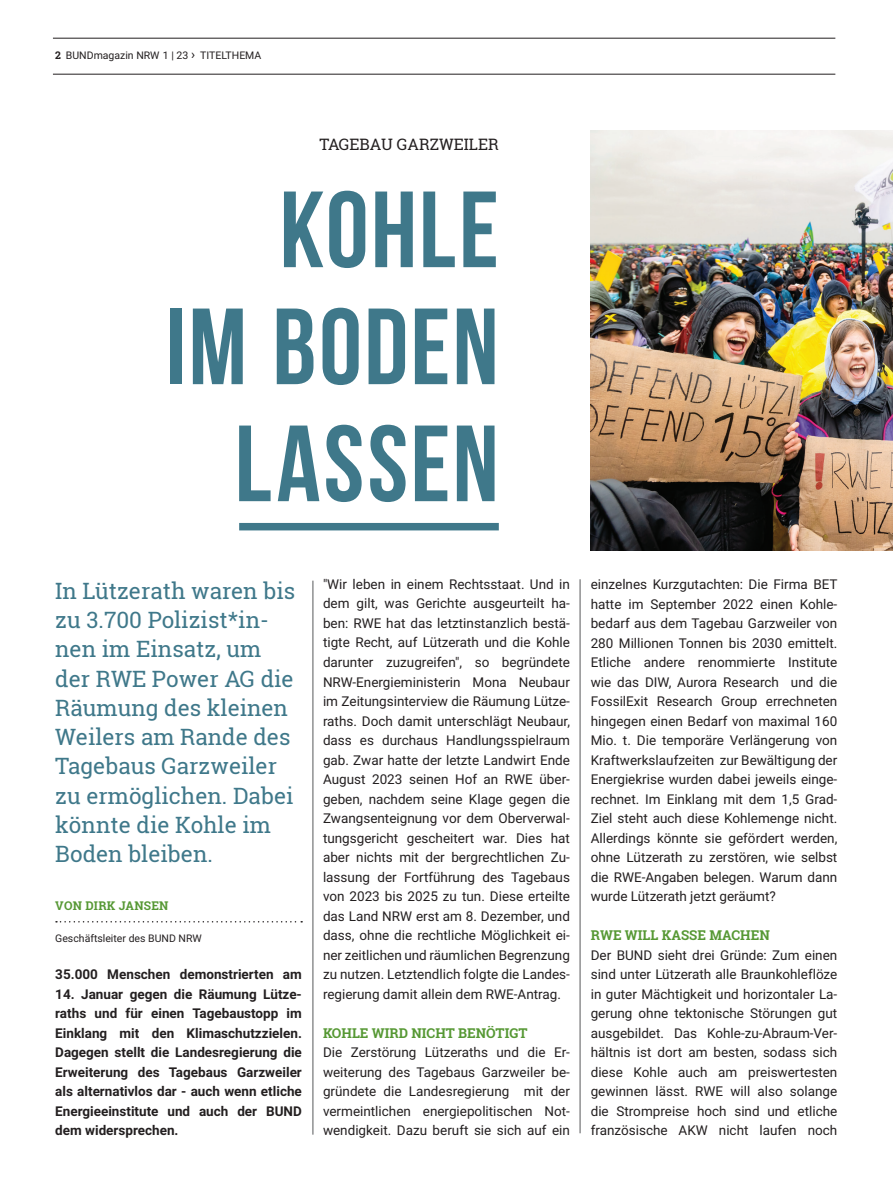
<style>
.page{position:relative;width:893px;height:1191px;background:#fff}
.page>*{position:absolute;margin:0;border:0;box-sizing:border-box;transform-origin:0 0}
.t1{font:700 108px/117px "Bebas Neue";letter-spacing:.02em;color:#3f788a;text-align:right}
.t2{font:22.5px/29.2px "Roboto Slab";color:#3f788a}
.t3{font:15.75px "Roboto Slab";color:#231f20}
.t4{font:13.5px/19.5px "Roboto";color:#231f20;text-align:justify}
.t5{font:700 13.5px/19.5px "Roboto";color:#231f20;text-align:justify}
.t6{font:700 13.5px "Roboto Slab";color:#569834}
.t7{font:700 12px "Roboto Slab";letter-spacing:.02em;color:#569834}
.t8{font:10.5px "Roboto";color:#231f20}
.s1{font-family:"Roboto Slab";font-weight:700}
.s2{font-size:13.5px}
</style>
<div class="page">
<hr style="left:53px;top:74px;width:782px;height:1px;background:#231f20">
<hr style="left:53px;top:38px;width:782px;height:1px;background:#231f20">
<hr style="left:313px;top:580px;width:1px;height:554px;background:#57585a">
<img style="left:591px;top:131px;width:302px;height:419px">
<div style="left:239px;top:523px;width:260px;height:7px;background:#3f788a"></div>
<hr style="left:580px;top:579px;width:1px;height:554px;background:#57585a">
<svg style="left:56px;top:921px;width:246px;height:1px"></svg>
<p class="t8" style="left:55px;top:48px;width:208px"><span class="s1">2</span> BUNDmagazin NRW 1 | 23 <span class="s2">›</span> TITELTHEMA</p>
<p class="t3" style="left:319px;top:134px;width:181px">TAGEBAU GARZWEILER</p>
<h1 class="t1" style="left:166px;top:170px;width:334px">KOHLE<br>IM BODEN<br>LASSEN</h1>
<h2 class="t2" style="left:55px;top:576px;width:242px">In Lützerath waren bis zu 3.700 Polizist*in&shy;nen im Einsatz, um der RWE Power AG die<br>Räumung des kleinen<br>Weilers am Rande des<br>Tagebaus Garzweiler zu ermöglichen. Dabei könnte die Kohle im<br>Boden bleiben.</h2>
<p class="t7" style="left:55px;top:897px;width:115px">VON DIRK JANSEN</p>
<p class="t8" style="left:55px;top:930px;width:148px">Geschäftsleiter des BUND NRW</p>
<p class="t5" style="left:55px;top:964px;width:248px">35.000 Menschen demonstrierten am</p>
<p class="t5" style="left:55px;top:983px;width:248px">14. Januar gegen die Räumung Lütze&shy;raths und für einen Tagebaustopp im Einklang mit den Klimaschutzzielen.<br>Dagegen stellt die Landesregierung die Erweiterung des Tagebaus Garzweiler als alternativlos dar - auch wenn etliche Energieeinstitute und auch der BUND dem widersprechen.</p>
<p class="t4" style="left:323px;top:574px;width:248px">"Wir leben in einem Rechtsstaat. Und in dem gilt, was Gerichte ausgeurteilt ha&shy;ben: RWE hat das letztinstanzlich bestä&shy;tigte Recht, auf Lützerath und die Kohle darunter zuzugreifen", so begründete NRW-Energieministerin Mona Neubaur im Zeitungsinterview die Räumung Lütze&shy;raths. Doch damit unterschlägt Neubaur, dass es durchaus Handlungsspielraum gab. Zwar hatte der letzte Landwirt Ende August 2023 seinen Hof an RWE über&shy;geben, nachdem seine Klage gegen die Zwangsenteignung vor dem Oberverwal&shy;tungsgericht gescheitert war. Dies hat aber nichts mit der bergrechtlichen Zu&shy;lassung der Fortführung des Tagebaus von 2023 bis 2025 zu tun. Diese erteilte das Land NRW erst am 8. Dezember, und dass, ohne die rechtliche Möglichkeit ei&shy;ner zeitlichen und räumlichen Begrenzung zu nutzen. Letztendlich folgte die Landes&shy;regierung damit allein dem RWE-Antrag.</p>
<p class="t6" style="left:323px;top:1023px;width:206px">KOHLE WIRD NICHT BENÖTIGT</p>
<p class="t4" style="left:323px;top:1042px;width:248px">Die Zerstörung Lützeraths und die Er&shy;weiterung des Tagebaus Garzweiler be&shy;gründete die Landesregierung mit der vermeintlichen energiepolitischen Not&shy;wendigkeit. Dazu beruft sie sich auf ein</p>
<p class="t4" style="left:591px;top:574px;width:248px">einzelnes Kurzgutachten: Die Firma BET hatte im September 2022 einen Kohle&shy;bedarf aus dem Tagebau Garzweiler von 280 Millionen Tonnen bis 2030 emittelt.<br>Etliche andere renommierte Institute wie das DIW, Aurora Research und die FossilExit Research Group errechneten hingegen einen Bedarf von maximal 160<br>Mio. t. Die temporäre Verlängerung von Kraftwerkslaufzeiten zur Bewältigung der Energiekrise wurden dabei jeweils einge&shy;rechnet. Im Einklang mit dem 1,5 Grad-Ziel steht auch diese Kohlemenge nicht.<br>Allerdings könnte sie gefördert werden, ohne Lützerath zu zerstören, wie selbst die RWE-Angaben belegen. Warum dann wurde Lützerath jetzt geräumt?</p>
<p class="t6" style="left:591px;top:926px;width:181px">RWE WILL KASSE MACHEN</p>
<p class="t4" style="left:591px;top:944px;width:248px">Der BUND sieht drei Gründe: Zum einen sind unter Lützerath alle Braunkohleflöze in guter Mächtigkeit und horizontaler La&shy;gerung ohne tektonische Störungen gut ausgebildet. Das Kohle-zu-Abraum-Ver&shy;hältnis ist dort am besten, sodass sich diese Kohle auch am preiswertesten gewinnen lässt. RWE will also solange die Strompreise hoch sind und etliche französische AKW nicht laufen noch</p>
</div>
